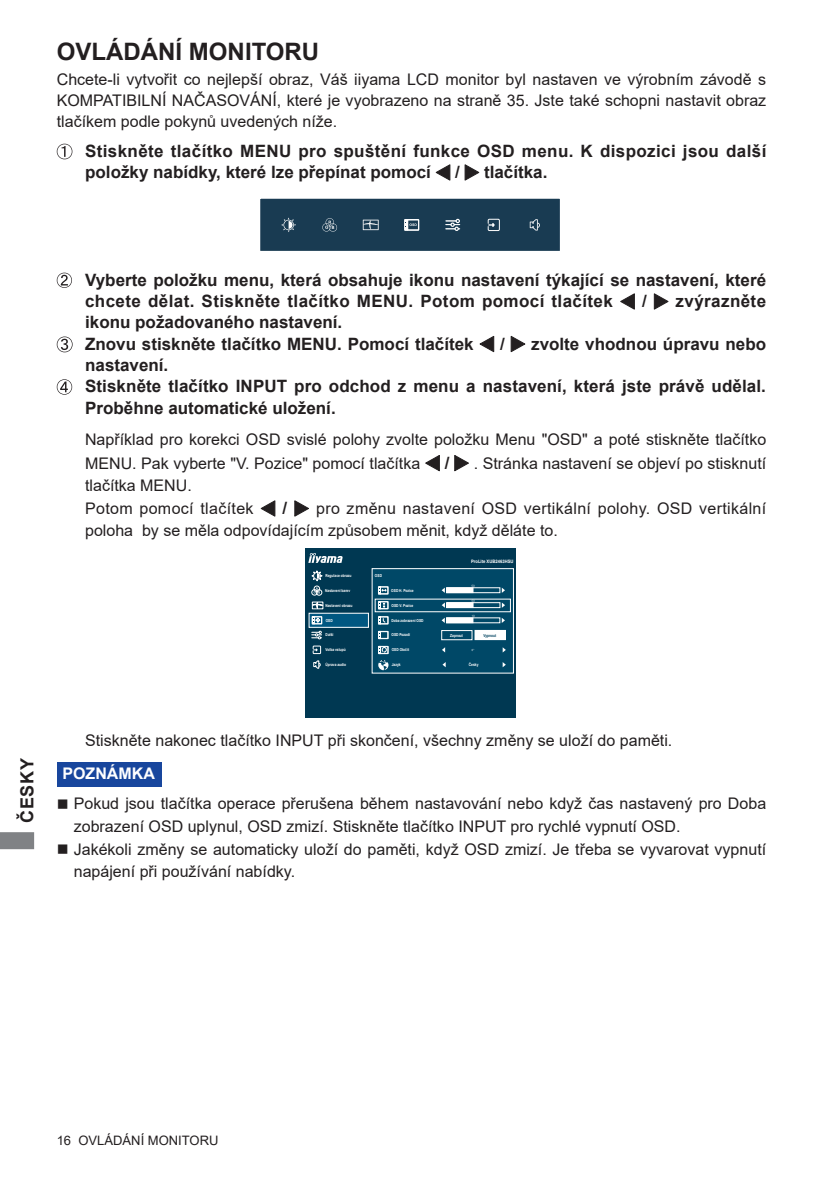
<style>
.page{position:relative;width:840px;height:1191px;background:#fff}
.page>*{position:absolute;margin:0;border:0;box-sizing:border-box;transform-origin:0 0}
.t1{font:700 24px "Arial";color:#231f20}
.t2{font:700 18px "Arial";letter-spacing:.035em;color:#231f20}
.t3{font:700 17px/21.2px "Arial";color:#231f20}
.t4{font:700 17px/21.2px "Arial";letter-spacing:.02em;color:#231f20}
.t5{font:700 17px "Arial";letter-spacing:.025em;color:#231f20}
.t6{font:16px/21.2px "Arial";color:#231f20}
.t7{font:16px/23.2px "Arial";letter-spacing:.02em;color:#231f20}
.t8{font:700 16px "Arial";color:#fff}
.t9{font:13px "Arial";color:#231f20}
.t10{font:700 4.6px "Arial";color:#fff;scale:.9 1}
.t11{font:700 4px "Arial";color:#fff;scale:.8 1}
.t12{font:700 4px "Arial";color:#064763;scale:.8 1}
</style>
<div class="page">
<svg style="left:0;top:832px;width:34px;height:17px"></svg>
<svg style="left:57px;top:144px;width:15px;height:15px"></svg>
<svg style="left:435px;top:164px;width:15px;height:17px"></svg>
<svg style="left:464px;top:164px;width:15px;height:17px"></svg>
<svg style="left:57px;top:273px;width:15px;height:15px"></svg>
<svg style="left:620px;top:293px;width:14px;height:17px"></svg>
<svg style="left:653px;top:293px;width:15px;height:17px"></svg>
<svg style="left:57px;top:336px;width:15px;height:16px"></svg>
<svg style="left:479px;top:336px;width:15px;height:16px"></svg>
<svg style="left:510px;top:336px;width:15px;height:16px"></svg>
<svg style="left:57px;top:379px;width:15px;height:16px"></svg>
<svg style="left:425px;top:455px;width:14px;height:16px"></svg>
<svg style="left:454px;top:455px;width:14px;height:16px"></svg>
<svg style="left:260px;top:500px;width:15px;height:16px"></svg>
<svg style="left:294px;top:500px;width:15px;height:16px"></svg>
<div style="left:57px;top:761px;width:104px;height:25px;background:#18469d"></div>
<div style="left:305px;top:548px;width:210px;height:169px;background:#003852"></div>
<svg style="left:308px;top:553px;width:34px;height:10px"></svg>
<div style="left:309px;top:613px;width:59px;height:14px;background:#005781"></div>
<svg style="left:312px;top:602px;width:11px;height:7px"></svg>
<svg style="left:311px;top:571px;width:11px;height:24px"></svg>
<div style="left:311px;top:616px;width:11px;height:8px;border:1px solid #fff"></div>
<svg style="left:312px;top:616px;width:8px;height:8px"></svg>
<svg style="left:311px;top:631px;width:10px;height:8px"></svg>
<svg style="left:313px;top:660px;width:7px;height:9px"></svg>
<div style="left:313px;top:646px;width:8px;height:8px;border:1px solid #fff"></div>
<svg style="left:313px;top:648px;width:4px;height:3px"></svg>
<div style="left:372px;top:568px;width:141px;height:105px;background:#004867"></div>
<hr style="left:446px;top:588px;width:26px;height:4px;background:#fff">
<div style="left:446px;top:587px;width:27px;height:6px;border:1px solid #fff"></div>
<div style="left:446px;top:587px;width:54px;height:6px;border:1px solid #fff"></div>
<svg style="left:501px;top:587px;width:3px;height:6px"></svg>
<div style="left:446px;top:602px;width:27px;height:5px;background:#fff"></div>
<div style="left:446px;top:602px;width:54px;height:6px;border:1px solid #fff"></div>
<svg style="left:501px;top:602px;width:4px;height:6px"></svg>
<hr style="left:446px;top:618px;width:26px;height:4px;background:#fff">
<div style="left:446px;top:617px;width:27px;height:6px;border:1px solid #fff"></div>
<div style="left:446px;top:617px;width:54px;height:6px;border:1px solid #fff"></div>
<svg style="left:501px;top:618px;width:3px;height:5px"></svg>
<div style="left:378px;top:586px;width:10px;height:8px;border:1px solid #fff"></div>
<svg style="left:378px;top:587px;width:8px;height:7px"></svg>
<div style="left:378px;top:601px;width:10px;height:8px;border:1px solid #fff"></div>
<svg style="left:378px;top:601px;width:7px;height:8px"></svg>
<div style="left:378px;top:616px;width:10px;height:8px;border:1px solid #fff"></div>
<svg style="left:378px;top:616px;width:7px;height:8px"></svg>
<div style="left:380px;top:631px;width:7px;height:7px;border:1px solid #fff"></div>
<div style="left:378px;top:631px;width:10px;height:8px;border:1px solid #fff"></div>
<svg style="left:378px;top:631px;width:2px;height:7px"></svg>
<svg style="left:378px;top:660px;width:10px;height:10px"></svg>
<svg style="left:502px;top:662px;width:3px;height:5px"></svg>
<svg style="left:502px;top:647px;width:3px;height:5px"></svg>
<div style="left:378px;top:646px;width:10px;height:8px;border:1px solid #fff"></div>
<svg style="left:378px;top:646px;width:8px;height:7px"></svg>
<div style="left:474px;top:630px;width:31px;height:9px;background:#fff"></div>
<div style="left:474px;top:630px;width:31px;height:10px;border:1px solid #fff"></div>
<div style="left:441px;top:630px;width:31px;height:10px;border:1px solid #fff"></div>
<div style="left:259px;top:197px;width:302px;height:55px;background:#193b52"></div>
<div style="left:257px;top:196px;width:305px;height:58px;border:3px solid #fff"></div>
<svg style="left:281px;top:218px;width:15px;height:14px"></svg>
<svg style="left:362px;top:220px;width:16px;height:10px"></svg>
<svg style="left:322px;top:218px;width:15px;height:14px"></svg>
<svg style="left:445px;top:219px;width:15px;height:12px"></svg>
<svg style="left:529px;top:219px;width:10px;height:11px"></svg>
<div style="left:404px;top:219px;width:15px;height:12px;border:1px solid #fff"></div>
<svg style="left:404px;top:219px;width:12px;height:11px"></svg>
<div style="left:487px;top:219px;width:12px;height:12px;border:1px solid #fff"></div>
<svg style="left:488px;top:223px;width:6px;height:4px"></svg>
<h1 class="t1" style="left:57px;top:35px;width:264px">OVLÁDÁNÍ MONITORU</h1>
<p class="t6" style="left:57px;top:68px;width:710px;text-align:justify">Chcete-li vytvořit co nejlepší obraz, Váš iiyama LCD monitor byl nastaven ve výrobním závodě s KOMPATIBILNÍ NAČASOVÁNÍ, které je vyobrazeno na straně 35. Jste také schopni nastavit obraz tlačíkem podle pokynů uvedených níže.</p>
<p class="t4" style="left:85px;top:140px;width:682px">Stiskněte tlačítko MENU pro spuštění funkce OSD menu. K dispozici jsou další položky nabídky, které lze přepínat pomocí</p>
<p class="t3" style="left:455px;top:162px;width:6px">/</p>
<p class="t3" style="left:483px;top:162px;width:65px">tlačítka.</p>
<p class="t3" style="left:85px;top:269px;width:682px">Vyberte položku menu, která obsahuje ikonu nastavení týkající se nastavení, které chcete dělat. Stiskněte tlačítko MENU. Potom pomocí tlačítek</p>
<p class="t3" style="left:641px;top:291px;width:6px">/</p>
<p class="t5" style="left:675px;top:289px;width:92px">zvýrazněte</p>
<p class="t3" style="left:85px;top:312px;width:390px">ikonu požadovaného nastavení.<br>Znovu stiskněte tlačítko MENU. Pomocí tlačítek</p>
<p class="t3" style="left:500px;top:333px;width:6px">/</p>
<p class="t3" style="left:531px;top:333px;width:236px">zvolte vhodnou úpravu nebo</p>
<p class="t3" style="left:85px;top:355px;width:682px">nastavení.<br>Stiskněte tlačítko INPUT pro odchod z menu a nastavení, která jste právě udělal.<br>Proběhne automatické uložení.</p>
<p class="t6" style="left:85px;top:428px;width:682px;line-height:23.2px">Například pro korekci OSD svislé polohy zvolte položku Menu "OSD" a poté stiskněte tlačítko<br>MENU. Pak vyberte "V. Pozice" pomocí tlačítka</p>
<p class="t3" style="left:444px;top:452px;width:6px">/</p>
<p class="t6" style="left:473px;top:452px;width:294px">. Stránka nastavení se objeví po stisknutí</p>
<p class="t7" style="left:85px;top:473px;width:170px">tlačítka MENU.<br>Potom pomocí tlačítek</p>
<p class="t3" style="left:282px;top:498px;width:6px">/</p>
<p class="t6" style="left:85px;top:497px;width:682px;line-height:22.2px;text-indent:231px">pro změnu nastavení OSD vertikální polohy. OSD vertikální poloha by se měla odpovídajícím způsobem měnit, když děláte to.</p>
<p class="t11" style="left:325px;top:573px;width:34px">Regulace obrazu</p>
<p class="t11" style="left:325px;top:603px;width:35px">Nastavení obrazu</p>
<p class="t11" style="left:325px;top:588px;width:33px">Nastavení barev</p>
<p class="t11" style="left:325px;top:617px;width:10px">OSD</p>
<p class="t11" style="left:325px;top:632px;width:11px">Další</p>
<p class="t11" style="left:325px;top:646px;width:27px">Volba vstupů</p>
<p class="t11" style="left:325px;top:662px;width:27px">Úprava audio</p>
<p class="t11" style="left:375px;top:573px;width:10px">OSD</p>
<p class="t10" style="left:470px;top:558px;width:49px">ProLite XUB2463HSU</p>
<p class="t11" style="left:391px;top:588px;width:30px">OSD H. Pozice</p>
<p class="t11" style="left:391px;top:602px;width:29px">OSD V. Pozice</p>
<p class="t11" style="left:391px;top:617px;width:41px">Doba zobrazení OSD</p>
<p class="t11" style="left:391px;top:632px;width:25px">OSD Pozadí</p>
<p class="t11" style="left:391px;top:662px;width:13px">Jazyk</p>
<p class="t11" style="left:468px;top:662px;width:13px">Ĉesky</p>
<p class="t11" style="left:450px;top:632px;width:18px">Zapnout</p>
<p class="t12" style="left:483px;top:632px;width:18px">Vypnout</p>
<p class="t11" style="left:391px;top:647px;width:23px">OSD Otočit</p>
<p class="t2" style="left:14px;top:822px;width:66px;rotate:-90deg">ČESKY</p>
<p class="t6" style="left:85px;top:729px;width:588px">Stiskněte nakonec tlačítko INPUT při skončení, všechny změny se uloží do paměti.</p>
<p class="t8" style="left:62px;top:762px;width:94px">POZNÁMKA</p>
<p class="t6" style="left:74px;top:792px;width:693px;line-height:22.6px;text-indent:-17px">■ Pokud jsou tlačítka operace přerušena během nastavování nebo když čas nastavený pro Doba zobrazení OSD uplynul, OSD zmizí. Stiskněte tlačítko INPUT pro rychlé vypnutí OSD.</p>
<p class="t6" style="left:74px;top:837px;width:693px;line-height:22.6px;text-indent:-17px">■ Jakékoli změny se automaticky uloží do paměti, když OSD zmizí. Je třeba se vyvarovat vypnutí napájení při používání nabídky.</p>
<p class="t9" style="left:57px;top:1131px;width:163px">16 OVLÁDÁNÍ MONITORU</p>
</div>
